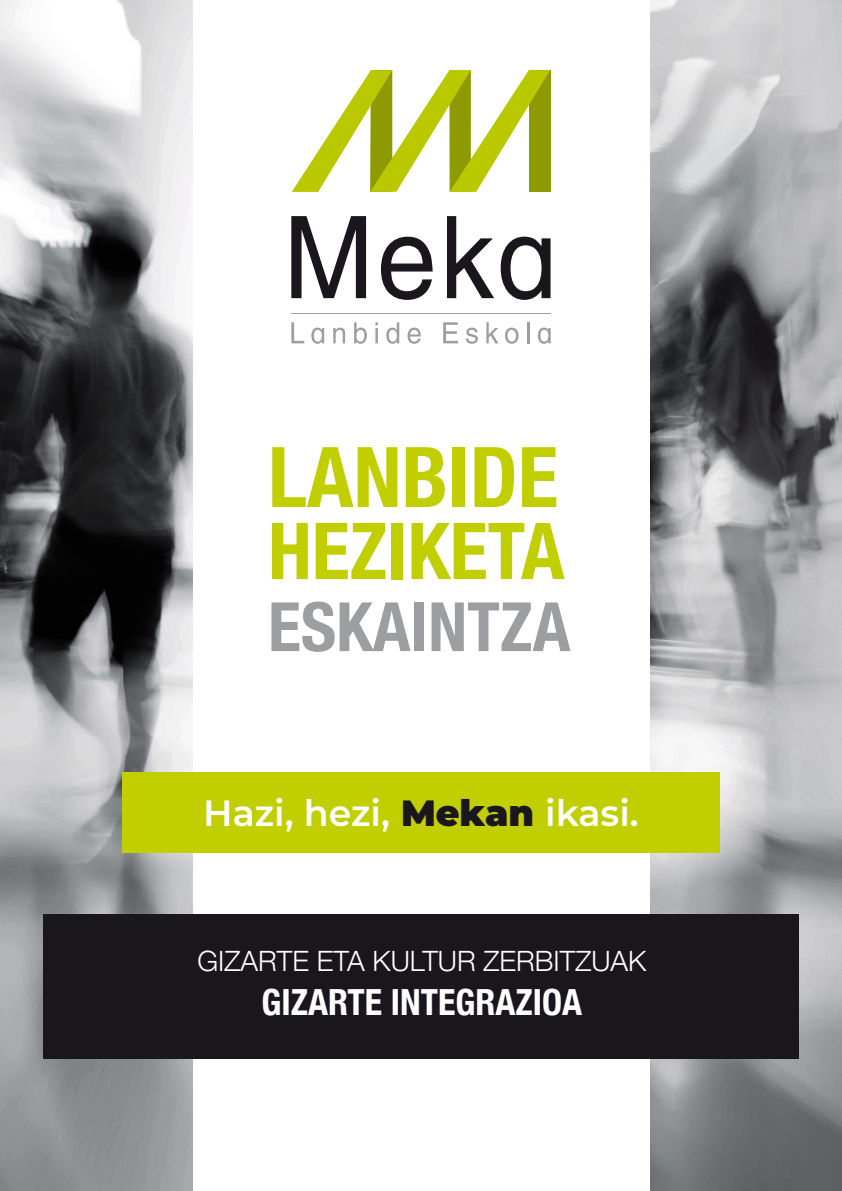
<style>
.page{position:relative;width:842px;height:1191px;background:#fff}
.page>*{position:absolute;margin:0;border:0;box-sizing:border-box;transform-origin:0 0}
.t1{font:700 condensed 83.8px "Helvetica Neue";color:#c1cf00}
.t2{font:700 condensed 78.6px "Helvetica Neue";color:#c1cf00}
.t3{font:700 condensed 68px "Helvetica Neue";color:#9c9e9f}
.t4{font:100 36.4px "Montserrat";color:#fff}
.t5{font:700 condensed 36px "Helvetica Neue";color:#fff}
.t6{font:300 28px "Helvetica Neue";color:#fff}
.s1{color:#1a171c}
</style>
<div class="page">
<img style="left:0;top:0;width:193px;height:1191px">
<img style="left:649px;top:0;width:193px;height:1191px">
<div style="left:122px;top:772px;width:598px;height:80px;background:#c1cf00"></div>
<svg style="left:292px;top:70px;width:258px;height:122px"></svg>
<svg style="left:291px;top:216px;width:75px;height:82px"></svg>
<svg style="left:381px;top:237px;width:52px;height:63px"></svg>
<svg style="left:447px;top:216px;width:47px;height:82px"></svg>
<svg style="left:501px;top:237px;width:49px;height:63px"></svg>
<hr style="left:291px;top:313px;width:260px;height:1px;background:#9c9e9f">
<svg style="left:291px;top:322px;width:13px;height:21px"></svg>
<svg style="left:311px;top:327px;width:13px;height:17px"></svg>
<svg style="left:333px;top:327px;width:12px;height:16px"></svg>
<svg style="left:354px;top:322px;width:13px;height:22px"></svg>
<hr style="left:375px;top:328px;width:3px;height:15px;background:#9c9e9f">
<svg style="left:386px;top:322px;width:13px;height:22px"></svg>
<svg style="left:407px;top:327px;width:14px;height:17px"></svg>
<svg style="left:443px;top:322px;width:15px;height:21px"></svg>
<svg style="left:466px;top:327px;width:12px;height:17px"></svg>
<svg style="left:486px;top:322px;width:12px;height:21px"></svg>
<svg style="left:505px;top:327px;width:13px;height:17px"></svg>
<hr style="left:527px;top:322px;width:2px;height:21px;background:#9c9e9f">
<svg style="left:538px;top:327px;width:13px;height:17px"></svg>
<div style="left:43px;top:914px;width:756px;height:144px;background:#1a171c"></div>
<h1 class="t1" style="left:268px;top:407px;width:292px">LANBIDE</h1>
<h2 class="t2" style="left:268px;top:486px;width:298px">HEZIKETA</h2>
<h3 class="t3" style="left:268px;top:570px;width:304px">ESKAINTZA</h3>
<h3 class="t4" style="left:203px;top:788px;width:437px">Hazi, hezi, <span class="s1">Mekan</span> ikasi.</h3>
<p class="t6" style="left:197px;top:938px;width:451px">GIZARTE ETA KULTUR ZERBITZUAK</p>
<p class="t5" style="left:262px;top:972px;width:322px">GIZARTE INTEGRAZIOA</p>
</div>
